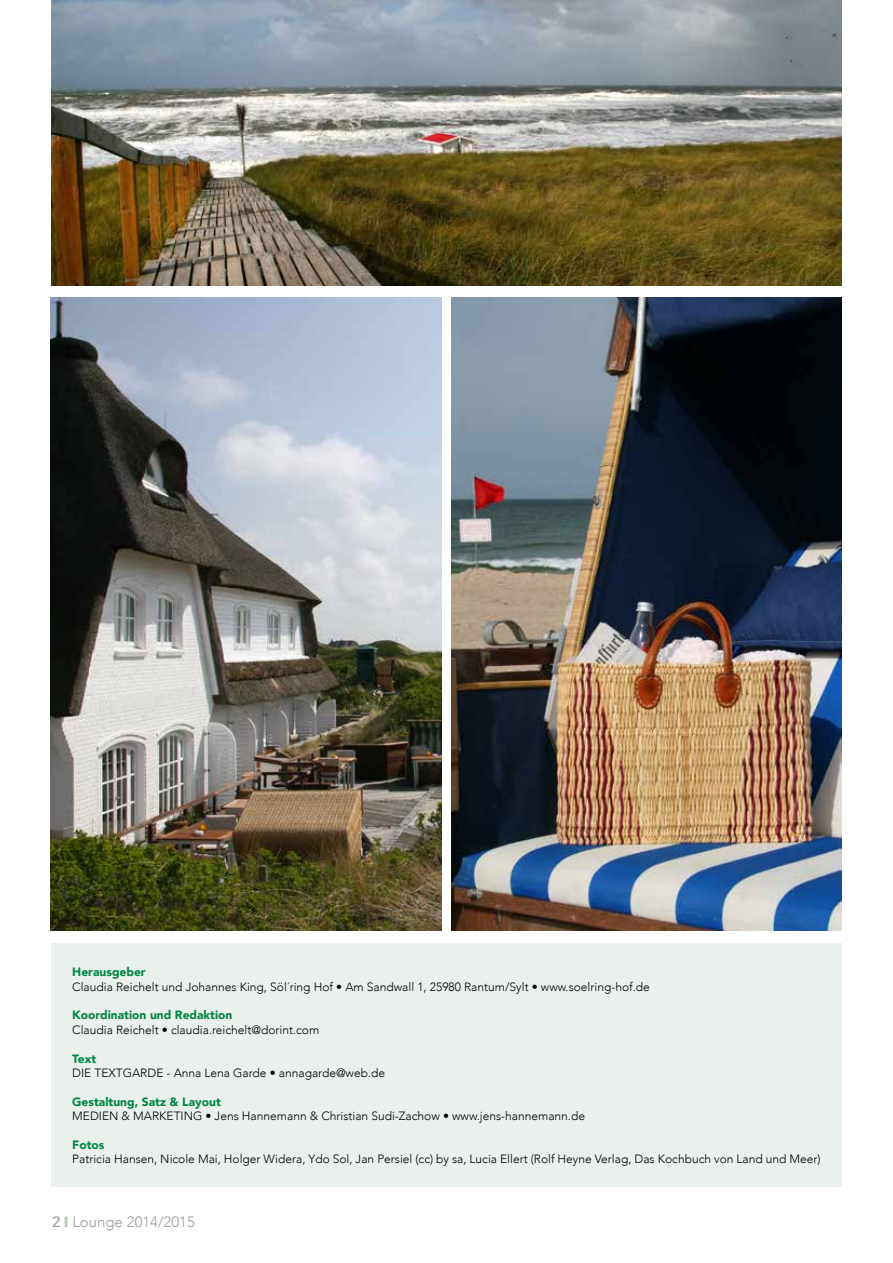
<style>
.page{position:relative;width:893px;height:1263px;background:#fff}
.page>*{position:absolute;margin:0;border:0;box-sizing:border-box;transform-origin:0 0}
.t1{font:300 15px "Avenir";color:#9d9d9c}
.t2{font:300 12px "Avenir";color:#000}
.t3{font:900 12px "Avenir";color:#008547}
.s1{font-weight:500}
.s2{color:#b4d0b9}
</style>
<div class="page">
<div style="left:51px;top:943px;width:791px;height:243px;background:#eaf1ec"></div>
<img style="left:452px;top:297px;width:390px;height:633px">
<img style="left:51px;top:0;width:791px;height:286px">
<img style="left:51px;top:297px;width:390px;height:633px">
<p class="t3" style="left:72px;top:962px;width:75px">Herausgeber</p>
<p class="t2" style="left:72px;top:979px;width:579px">Claudia Reichelt und Johannes King, Söl´ring Hof • Am Sandwall 1, 25980 Rantum/Sylt • www.soelring-hof.de</p>
<p class="t3" style="left:72px;top:1005px;width:162px">Koordination und Redaktion</p>
<p class="t2" style="left:72px;top:1023px;width:249px">Claudia Reichelt • claudia.reichelt@dorint.com</p>
<p class="t3" style="left:72px;top:1048px;width:25px">Text</p>
<p class="t2" style="left:72px;top:1066px;width:314px">DIE TEXTGARDE - Anna Lena Garde • annagarde@web.de</p>
<p class="t3" style="left:72px;top:1091px;width:150px">Gestaltung, Satz &amp; Layout</p>
<p class="t2" style="left:72px;top:1109px;width:514px">MEDIEN &amp; MARKETING • Jens Hannemann &amp; Christian Sudi-Zachow • www.jens-hannemann.de</p>
<p class="t3" style="left:72px;top:1134px;width:34px">Fotos</p>
<p class="t2" style="left:72px;top:1152px;width:750px">Patricia Hansen, Nicole Mai, Holger Widera, Ydo Sol, Jan Persiel (cc) by sa, Lucia Ellert (Rolf Heyne Verlag, Das Kochbuch von Land und Meer)</p>
<p class="t1" style="left:52px;top:1213px;width:144px"><span class="s1">2</span> <span class="s2">❙</span> Lounge 2014/2015</p>
</div>
